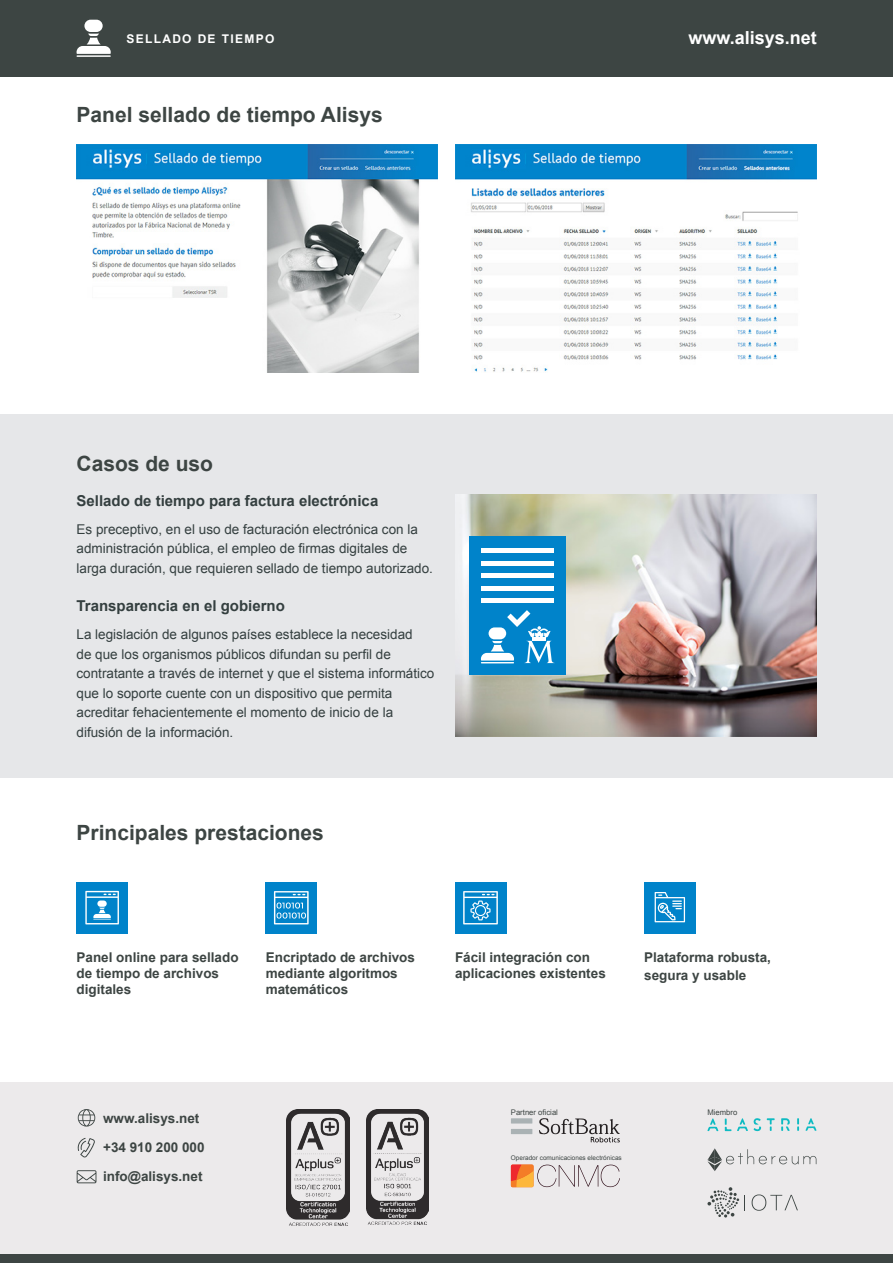
<style>
.page{position:relative;width:893px;height:1263px;background:#fff}
.page>*{position:absolute;margin:0;border:0;box-sizing:border-box;transform-origin:0 0}
.t1{font:700 21px "Arial";color:#3d4543}
.title-contact-footer{font:700 18px "Arial";color:#fff}
.t2{font:700 15px "Arial";color:#343f3f}
.t3{font:13.5px/19.5px "Arial";color:#343f3f}
.title-contact-footer-2{font:700 13.5px/16.2px "Arial";color:#3d4543}
.t4{font:700 12px "Arial";letter-spacing:.11em;color:#fff}
.t5{font:7.65px "Arial";color:#3d4543}
.t6{font:6.45px "Arial";color:#3d4543}
</style>
<div class="page">
<img style="left:77px;top:145px;width:361px;height:228px">
<img style="left:455px;top:145px;width:361px;height:227px">
<div style="left:0;top:414px;width:893px;height:363px;background:#e6e7e9"></div>
<div style="left:0;top:0;width:893px;height:77px;background:#3d4543"></div>
<div style="left:84px;top:20px;width:19px;height:12px;background:#fff;border-radius:6px"></div>
<svg style="left:77px;top:33px;width:34px;height:21px"></svg>
<hr style="left:77px;top:55px;width:34px;height:2px;background:#fff">
<img style="left:455px;top:495px;width:361px;height:241px">
<div style="left:77px;top:882px;width:51px;height:51px;background:#0083ca"></div>
<div style="left:644px;top:882px;width:51px;height:51px;background:#0083ca"></div>
<div style="left:266px;top:882px;width:51px;height:51px;background:#0083ca"></div>
<div style="left:455px;top:882px;width:51px;height:51px;background:#0083ca"></div>
<svg style="left:85px;top:891px;width:34px;height:33px"></svg>
<svg style="left:274px;top:891px;width:35px;height:33px"></svg>
<svg style="left:655px;top:892px;width:30px;height:30px"></svg>
<div style="left:0;top:1082px;width:893px;height:181px;background:#eceaeb"></div>
<div style="left:0;top:1254px;width:893px;height:9px;background:#3d4543"></div>
<img style="left:287px;top:1109px;width:62px;height:116px">
<img style="left:366px;top:1109px;width:63px;height:115px">
<svg style="left:752px;top:1194px;width:46px;height:17px"></svg>
<svg style="left:707px;top:1187px;width:38px;height:30px"></svg>
<svg style="left:707px;top:1148px;width:109px;height:23px"></svg>
<svg style="left:707px;top:1118px;width:11px;height:13px"></svg>
<svg style="left:805px;top:1118px;width:12px;height:13px"></svg>
<svg style="left:737px;top:1118px;width:24px;height:13px"></svg>
<svg style="left:725px;top:1118px;width:6px;height:13px"></svg>
<svg style="left:781px;top:1118px;width:9px;height:13px"></svg>
<svg style="left:797px;top:1118px;width:2px;height:13px"></svg>
<svg style="left:767px;top:1118px;width:8px;height:13px"></svg>
<svg style="left:511px;top:1118px;width:21px;height:5px"></svg>
<svg style="left:511px;top:1129px;width:21px;height:5px"></svg>
<svg style="left:539px;top:1118px;width:81px;height:24px"></svg>
<svg style="left:511px;top:1164px;width:109px;height:23px"></svg>
<svg style="left:78px;top:1109px;width:17px;height:17px"></svg>
<svg style="left:77px;top:1170px;width:19px;height:13px"></svg>
<svg style="left:78px;top:1138px;width:17px;height:19px"></svg>
<div style="left:470px;top:536px;width:96px;height:139px;background:#0083ca"></div>
<hr style="left:481px;top:549px;width:73px;height:4px;background:#fff">
<hr style="left:481px;top:561px;width:73px;height:4px;background:#fff">
<hr style="left:481px;top:574px;width:73px;height:4px;background:#fff">
<hr style="left:481px;top:586px;width:73px;height:4px;background:#fff">
<hr style="left:481px;top:599px;width:73px;height:4px;background:#fff">
<svg style="left:481px;top:610px;width:74px;height:53px"></svg>
<svg style="left:463px;top:891px;width:35px;height:34px"></svg>
<p class="t4" style="left:126px;top:30px;width:149px">SELLADO DE TIEMPO</p>
<p class="title-contact-footer" style="left:688px;top:25px;width:130px">www.alisys.net</p>
<p class="t1" style="left:77px;top:100px;width:308px">Panel sellado de tiempo Alisys</p>
<p class="t1" style="left:77px;top:450px;width:138px">Casos de uso</p>
<p class="t2" style="left:77px;top:490px;width:303px">Sellado de tiempo para factura electrónica</p>
<p class="t3" style="left:77px;top:519px;width:358px">Es preceptivo, en el uso de facturación electrónica con la administración pública, el empleo de firmas digitales de larga duración, que requieren sellado de tiempo autorizado.</p>
<p class="t2" style="left:77px;top:596px;width:210px">Transparencia en el gobierno</p>
<p class="t3" style="left:77px;top:625px;width:359px">La legislación de algunos países establece la necesidad<br>de que los organismos públicos difundan su perfil de contratante a través de internet y que el sistema informático que lo soporte cuente con un dispositivo que permita acreditar fehacientemente el momento de inicio de la difusión de la información.</p>
<p class="t1" style="left:77px;top:818px;width:249px">Principales prestaciones</p>
<p class="title-contact-footer-2" style="left:77px;top:949px;width:164px">Panel online para sellado de tiempo de archivos digitales</p>
<p class="title-contact-footer-2" style="left:455px;top:949px;width:152px">Fácil integración con aplicaciones existentes</p>
<p class="title-contact-footer-2" style="left:266px;top:949px;width:151px">Encriptado de archivos mediante algoritmos matemáticos</p>
<p class="title-contact-footer-2" style="left:644px;top:948px;width:128px;line-height:18px">Plataforma robusta, segura y usable</p>
<p class="title-contact-footer-2" style="left:103px;top:1110px;width:98px">www.alisys.net</p>
<p class="title-contact-footer-2" style="left:103px;top:1139px;width:103px">+34 910 200 000</p>
<p class="title-contact-footer-2" style="left:103px;top:1168px;width:101px">info@alisys.net</p>
<p class="t5" style="left:511px;top:1107px;width:49px">Partner oficial</p>
<p class="t5" style="left:707px;top:1107px;width:31px">Miembro</p>
<p class="t6" style="left:511px;top:1153px;width:112px">Operador comunicaciones electrónicas</p>
</div>
